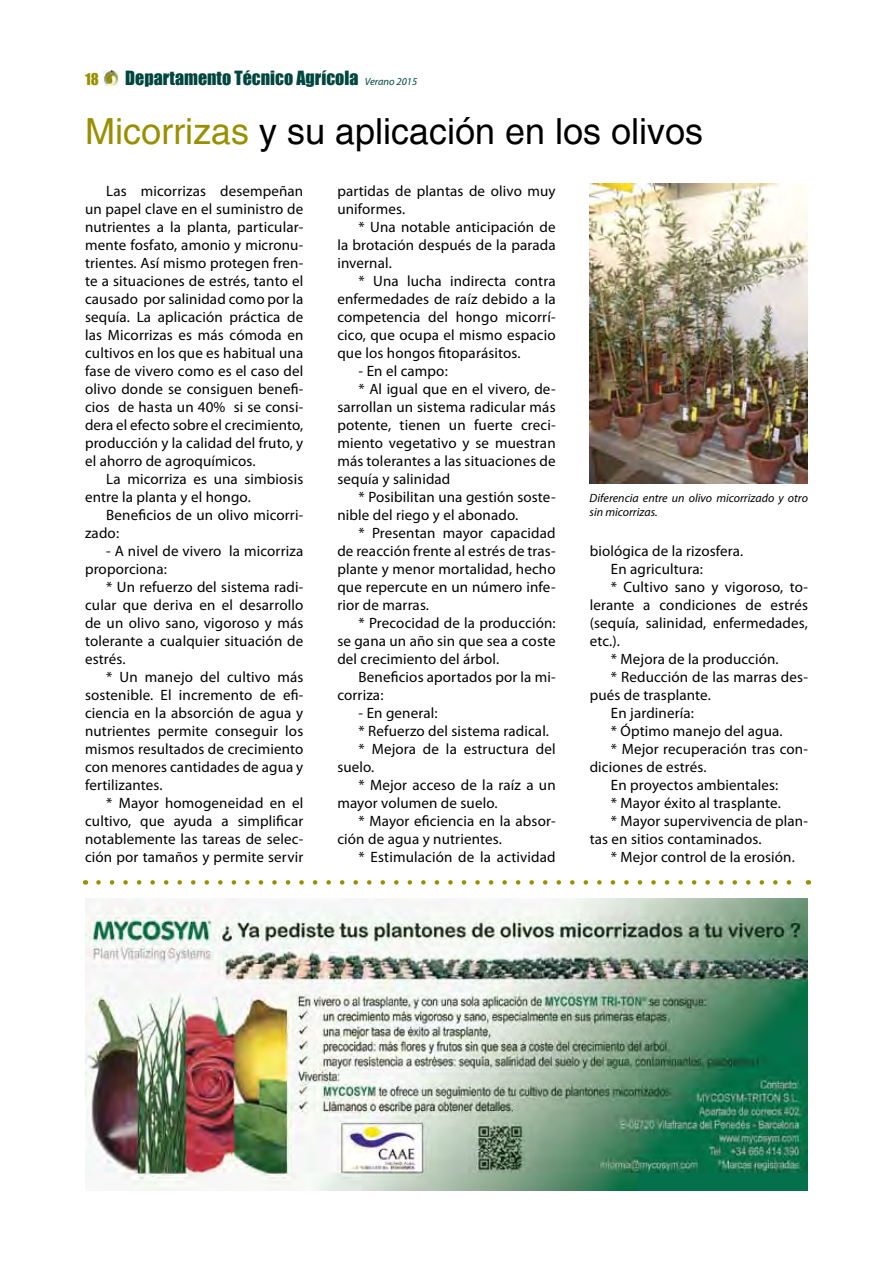
<style>
.page{position:relative;width:893px;height:1263px;background:#fff}
.page>*{position:absolute;margin:0;border:0;box-sizing:border-box;transform-origin:0 0}
.t1{font:36px "Helvetica";color:#000}
.t2{font:18px "Impact";color:#00463f}
.t3{font:15px/18px "Myriad Pro";letter-spacing:.01em;color:#000;text-align:justify}
.t4{font:15px "Impact";color:#989000}
.t5{font:italic 12px/14.4px "Myriad Pro";color:#000}
.s1{font-family:"Myriad Pro";font-style:italic;font-size:10.5px}
.s2{color:#989000}
</style>
<div class="page">
<img style="left:104px;top:71px;width:14px;height:14px">
<img style="left:85px;top:898px;width:723px;height:293px">
<svg style="left:98px;top:880px;width:694px;height:5px"></svg>
<img style="left:590px;top:184px;width:218px;height:300px">
<p class="t4" style="left:85px;top:67px;width:15px">18</p>
<p class="t2" style="left:125px;top:64px;width:293px">Departamento Técnico Agrícola <span class="s1">Verano 2015</span></p>
<h1 class="t1" style="left:85px;top:111px;width:620px"><span class="s2">Micorrizas</span> y su aplicación en los olivos</h1>
<p class="t3" style="left:85px;top:181px;width:220px;text-indent:21px">Las micorrizas desempeñan un papel clave en el suministro de nutrientes a la planta, particular&shy;mente fosfato, amonio y micronu&shy;trientes. Así mismo protegen fren&shy;te a situaciones de estrés, tanto el causado por salinidad como por la sequía. La aplicación práctica de las Micorrizas es más cómoda en cultivos en los que es habitual una fase de vivero como es el caso del olivo donde se consiguen benefi&shy;cios de hasta un 40% si se consi&shy;dera el efecto sobre el crecimiento, producción y la calidad del fruto, y el ahorro de agroquímicos.</p>
<p class="t3" style="left:85px;top:469px;width:220px;text-indent:21px">La micorriza es una simbiosis entre la planta y el hongo.</p>
<p class="t3" style="left:85px;top:505px;width:220px;text-indent:21px">Beneficios de un olivo micorri&shy;zado:</p>
<p class="t3" style="left:85px;top:541px;width:220px;text-indent:21px">- A nivel de vivero la micorriza proporciona:</p>
<p class="t3" style="left:85px;top:577px;width:220px;text-indent:21px">* Un refuerzo del sistema radi&shy;cular que deriva en el desarrollo de un olivo sano, vigoroso y más tolerante a cualquier situación de estrés.</p>
<p class="t3" style="left:85px;top:667px;width:220px;text-indent:21px">* Un manejo del cultivo más sostenible. El incremento de efi&shy;ciencia en la absorción de agua y nutrientes permite conseguir los mismos resultados de crecimiento con menores cantidades de agua y fertilizantes.</p>
<p class="t3" style="left:85px;top:793px;width:220px;text-indent:21px">* Mayor homogeneidad en el cultivo, que ayuda a simplificar notablemente las tareas de selec&shy;ción por tamaños y permite servir</p>
<p class="t3" style="left:337px;top:181px;width:220px">partidas de plantas de olivo muy uniformes.</p>
<p class="t3" style="left:337px;top:217px;width:220px;text-indent:21px">* Una notable anticipación de la brotación después de la parada invernal.</p>
<p class="t3" style="left:337px;top:271px;width:220px;text-indent:21px">* Una lucha indirecta contra enfermedades de raíz debido a la competencia del hongo micorrí&shy;cico, que ocupa el mismo espacio que los hongos fitoparásitos.</p>
<p class="t3" style="left:359px;top:361px;width:91px">- En el campo:</p>
<p class="t3" style="left:359px;top:379px;width:199px">* Al igual que en el vivero, de-</p>
<p class="t3" style="left:337px;top:397px;width:220px">sarrollan un sistema radicular más</p>
<p class="t3" style="left:337px;top:415px;width:220px">potente, tienen un fuerte creci-</p>
<p class="t3" style="left:337px;top:433px;width:220px">miento vegetativo y se muestran</p>
<p class="t3" style="left:337px;top:451px;width:220px">más tolerantes a las situaciones de</p>
<p class="t3" style="left:337px;top:469px;width:115px">sequía y salinidad</p>
<p class="t3" style="left:359px;top:487px;width:199px">* Posibilitan una gestión soste-</p>
<p class="t3" style="left:337px;top:505px;width:182px">nible del riego y el abonado.</p>
<p class="t3" style="left:359px;top:523px;width:199px">* Presentan mayor capacidad</p>
<p class="t3" style="left:337px;top:541px;width:220px">de reacción frente al estrés de tras-</p>
<p class="t3" style="left:337px;top:559px;width:220px">plante y menor mortalidad, hecho</p>
<p class="t3" style="left:337px;top:577px;width:220px">que repercute en un número infe-</p>
<p class="t3" style="left:337px;top:595px;width:93px">rior de marras.</p>
<p class="t3" style="left:359px;top:613px;width:199px">* Precocidad de la producción:</p>
<p class="t3" style="left:337px;top:631px;width:220px">se gana un año sin que sea a coste</p>
<p class="t3" style="left:337px;top:649px;width:163px">del crecimiento del árbol.</p>
<p class="t3" style="left:359px;top:667px;width:199px">Beneficios aportados por la mi-</p>
<p class="t3" style="left:337px;top:685px;width:48px">corriza:</p>
<p class="t3" style="left:359px;top:703px;width:80px">- En general:</p>
<p class="t3" style="left:359px;top:721px;width:192px">* Refuerzo del sistema radical.</p>
<p class="t3" style="left:359px;top:739px;width:199px">* Mejora de la estructura del</p>
<p class="t3" style="left:337px;top:757px;width:38px">suelo.</p>
<p class="t3" style="left:359px;top:775px;width:199px">* Mejor acceso de la raíz a un</p>
<p class="t3" style="left:337px;top:793px;width:162px">mayor volumen de suelo.</p>
<p class="t3" style="left:359px;top:811px;width:199px">* Mayor eficiencia en la absor-</p>
<p class="t3" style="left:337px;top:829px;width:166px">ción de agua y nutrientes.</p>
<p class="t3" style="left:359px;top:847px;width:199px">* Estimulación de la actividad</p>
<p class="t5" style="left:590px;top:490px;width:220px">Diferencia entre un olivo micorrizado y otro sin micorrizas.</p>
<p class="t3" style="left:590px;top:541px;width:155px">biológica de la rizosfera.</p>
<p class="t3" style="left:611px;top:559px;width:93px">En agricultura:</p>
<p class="t3" style="left:611px;top:577px;width:199px">* Cultivo sano y vigoroso, to-</p>
<p class="t3" style="left:590px;top:595px;width:220px">lerante a condiciones de estrés</p>
<p class="t3" style="left:590px;top:613px;width:220px">(sequía, salinidad, enfermedades,</p>
<p class="t3" style="left:590px;top:631px;width:32px">etc.).</p>
<p class="t3" style="left:611px;top:649px;width:169px">* Mejora de la producción.</p>
<p class="t3" style="left:611px;top:667px;width:199px">* Reducción de las marras des-</p>
<p class="t3" style="left:590px;top:685px;width:123px">pués de trasplante.</p>
<p class="t3" style="left:611px;top:703px;width:85px">En jardinería:</p>
<p class="t3" style="left:611px;top:721px;width:173px">* Óptimo manejo del agua.</p>
<p class="t3" style="left:611px;top:739px;width:199px">* Mejor recuperación tras con-</p>
<p class="t3" style="left:590px;top:757px;width:118px">diciones de estrés.</p>
<p class="t3" style="left:611px;top:775px;width:169px">En proyectos ambientales:</p>
<p class="t3" style="left:611px;top:793px;width:171px">* Mayor éxito al trasplante.</p>
<p class="t3" style="left:611px;top:811px;width:199px">* Mayor supervivencia de plan-</p>
<p class="t3" style="left:590px;top:829px;width:173px">tas en sitios contaminados.</p>
<p class="t3" style="left:611px;top:847px;width:185px">* Mejor control de la erosión.</p>
</div>
